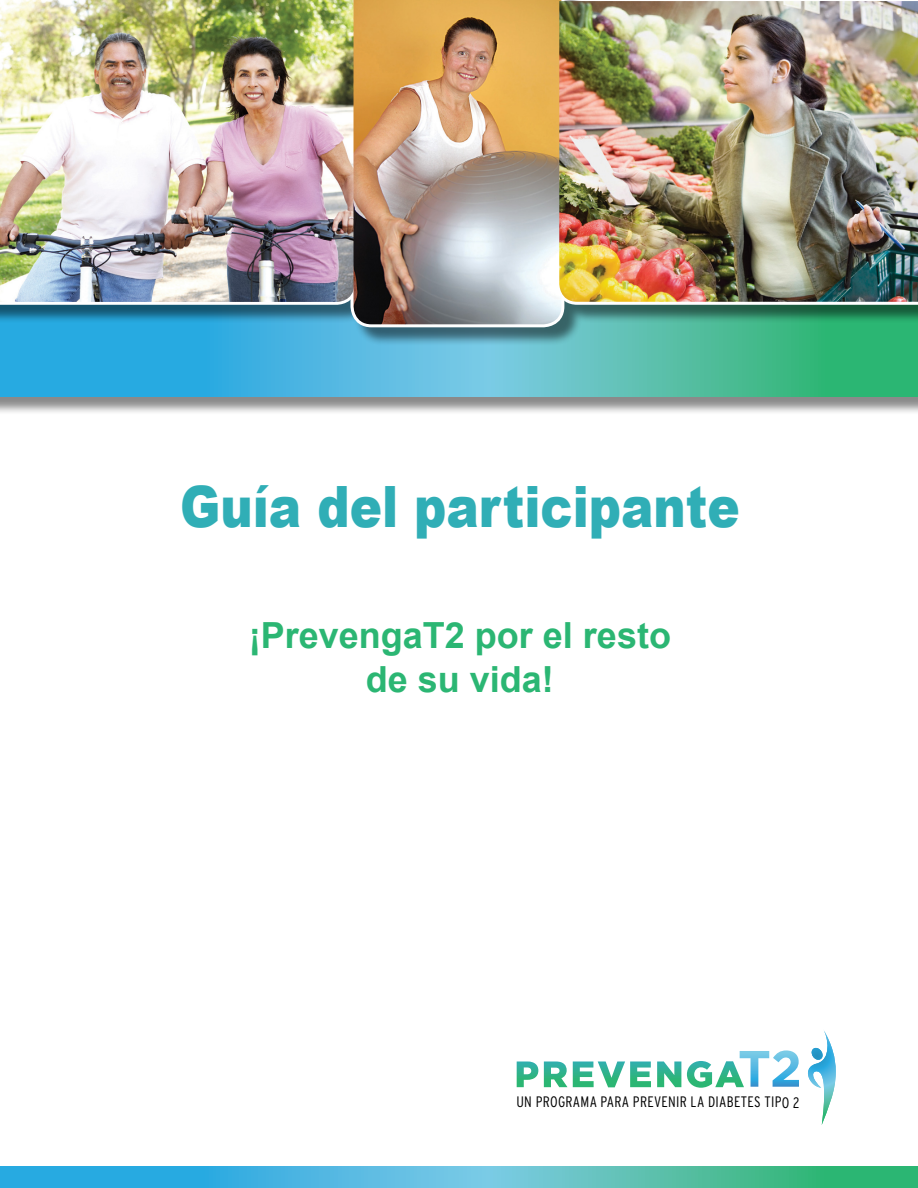
<style>
.page{position:relative;width:918px;height:1188px;background:#fff}
.page>*{position:absolute;margin:0;border:0;box-sizing:border-box;transform-origin:0 0}
.t1{font:900 57px "Arial";color:#30aeb6;scale:.85 1}
.t2{font:700 36px/43.2px "Arial";color:#2bb673;text-align:center}
.t3{font:300 condensed 15.15px "Interstate";letter-spacing:.02em;color:#000}
</style>
<div class="page">
<div style="left:0;top:286px;width:918px;height:130px;background:#000;opacity:.46"></div>
<svg style="left:0;top:346px;width:918px;height:51px;background:#48b8c3"></svg>
<div style="left:0;top:0;width:918px;height:346px;background:#000;opacity:.5"></div>
<svg style="left:0;top:1166px;width:918px;height:22px;background:#48b8c3"></svg>
<svg style="left:808px;top:1031px;width:28px;height:94px"></svg>
<svg style="left:517px;top:1061px;width:21px;height:26px"></svg>
<svg style="left:544px;top:1061px;width:107px;height:26px"></svg>
<svg style="left:657px;top:1061px;width:24px;height:26px"></svg>
<svg style="left:687px;top:1050px;width:112px;height:38px"></svg>
<img style="left:0;top:0;width:354px;height:302px">
<img style="left:354px;top:0;width:207px;height:324px">
<img style="left:559px;top:1px;width:359px;height:301px">
<h1 class="t1" style="left:180px;top:465px;width:660px">Guía del participante</h1>
<p class="t2" style="left:249px;top:615px;width:424px">¡PrevengaT2 por el resto de su vida!</p>
<p class="t3" style="left:516px;top:1093px;width:284px">UN PROGRAMA PARA PREVENIR LA DIABETES TIPO 2</p>
</div>
